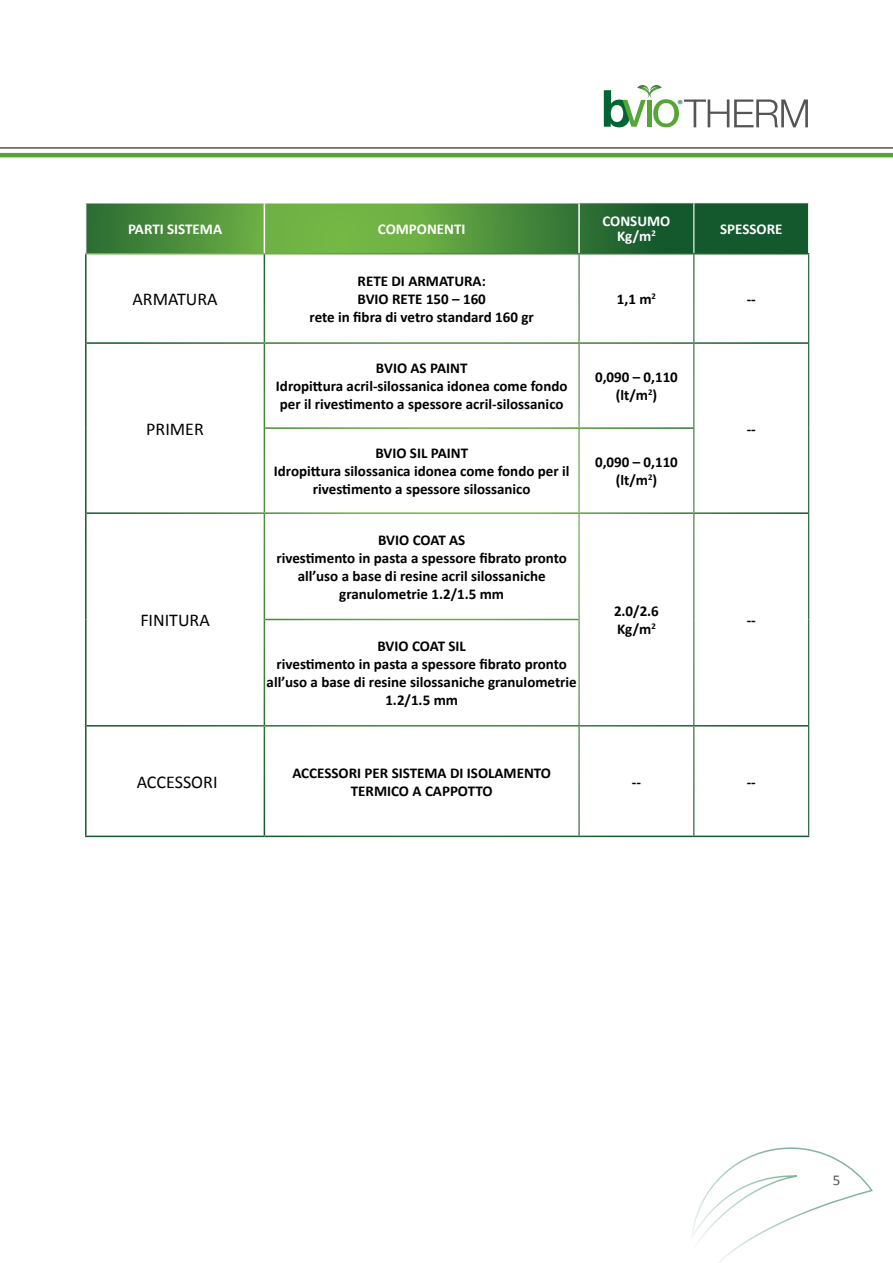
<style>
.page{position:relative;width:893px;height:1263px;background:#fff}
.page>*{position:absolute;margin:0;border:0;box-sizing:border-box;transform-origin:0 0}
.t1{font:18px "Calibri";color:#000}
.t2{font:700 15px/18px "Calibri";color:#000;text-align:center}
.t3{font:700 15px/15px "Calibri";color:#fff;text-align:center}
.t4{font:15px "Calibri";color:#545656}
.t5{font:13.2px "Myriad Pro";color:#006533}
</style>
<div class="page">
<svg style="left:692px;top:1147px;width:181px;height:116px"></svg>
<svg style="left:604px;top:85px;width:204px;height:42px"></svg>
<hr style="left:0;top:147px;width:893px;height:2px;background:#545656">
<hr style="left:0;top:153px;width:893px;height:4px;background:#56a637">
<svg style="left:86px;top:203px;width:722px;height:50px;background:#46883b"></svg>
<svg style="left:87px;top:254px;width:721px;height:582px"></svg>
<hr style="left:264px;top:203px;width:1px;height:50px;background:#fff">
<hr style="left:578px;top:203px;width:2px;height:50px;background:#fff">
<hr style="left:693px;top:203px;width:1px;height:50px;background:#fff">
<hr style="left:264px;top:254px;width:1px;height:88px;background:#fff">
<hr style="left:264px;top:344px;width:1px;height:84px;background:#fff">
<hr style="left:264px;top:428px;width:1px;height:84px;background:#fff">
<hr style="left:264px;top:514px;width:1px;height:105px;background:#fff">
<hr style="left:264px;top:619px;width:1px;height:106px;background:#fff">
<hr style="left:264px;top:726px;width:1px;height:110px;background:#fff">
<hr style="left:578px;top:254px;width:2px;height:88px;background:#fff">
<hr style="left:693px;top:254px;width:1px;height:88px;background:#fff">
<hr style="left:578px;top:344px;width:2px;height:83px;background:#fff">
<hr style="left:693px;top:344px;width:1px;height:84px;background:#fff">
<hr style="left:578px;top:429px;width:2px;height:83px;background:#fff">
<hr style="left:693px;top:428px;width:1px;height:84px;background:#fff">
<hr style="left:578px;top:514px;width:2px;height:105px;background:#fff">
<hr style="left:693px;top:514px;width:1px;height:105px;background:#fff">
<hr style="left:578px;top:619px;width:2px;height:106px;background:#fff">
<hr style="left:693px;top:619px;width:1px;height:106px;background:#fff">
<hr style="left:578px;top:726px;width:2px;height:110px;background:#fff">
<hr style="left:693px;top:726px;width:1px;height:110px;background:#fff">
<hr style="left:87px;top:342px;width:177px;height:2px;background:#fff">
<hr style="left:264px;top:342px;width:315px;height:2px;background:#fff">
<hr style="left:579px;top:342px;width:115px;height:2px;background:#fff">
<hr style="left:694px;top:342px;width:114px;height:2px;background:#fff">
<hr style="left:265px;top:427px;width:314px;height:2px;background:#fff">
<hr style="left:579px;top:427px;width:114px;height:2px;background:#fff">
<hr style="left:87px;top:512px;width:177px;height:2px;background:#fff">
<hr style="left:264px;top:512px;width:315px;height:2px;background:#fff">
<hr style="left:579px;top:512px;width:115px;height:2px;background:#fff">
<hr style="left:694px;top:512px;width:114px;height:2px;background:#fff">
<hr style="left:265px;top:619px;width:313px;height:1px;background:#fff">
<hr style="left:87px;top:725px;width:177px;height:1px;background:#fff">
<hr style="left:264px;top:725px;width:315px;height:1px;background:#fff">
<hr style="left:579px;top:725px;width:115px;height:1px;background:#fff">
<hr style="left:694px;top:725px;width:114px;height:1px;background:#fff">
<p class="t5" style="left:677px;top:97px;width:7px">®</p>
<p class="t3" style="left:128px;top:221px;width:96px">PARTI SISTEMA</p>
<p class="t3" style="left:378px;top:221px;width:89px">COMPONENTI</p>
<p class="t3" style="left:602px;top:213px;width:69px">CONSUMO<br>Kg/m<sup>2</sup></p>
<p class="t3" style="left:720px;top:221px;width:64px">SPESSORE</p>
<p class="t1" style="left:133px;top:288px;width:87px">ARMATURA</p>
<p class="t1" style="left:146px;top:418px;width:59px">PRIMER</p>
<p class="t1" style="left:140px;top:609px;width:71px">FINITURA</p>
<p class="t2" style="left:310px;top:272px;width:226px">RETE DI ARMATURA:<br>BVIO RETE 150 – 160<br>rete in fibra di vetro standard 160 gr</p>
<p class="t2" style="left:617px;top:290px;width:41px">1,1 m<sup>2</sup></p>
<p class="t2" style="left:747px;top:290px;width:11px">--</p>
<p class="t2" style="left:276px;top:359px;width:293px">BVIO AS PAINT<br>Idropittura acril-silossanica idonea come fondo per il rivestimento a spessore acril-silossanico</p>
<p class="t2" style="left:595px;top:368px;width:84px">0,090 – 0,110 (lt/m<sup>2</sup>)</p>
<p class="t2" style="left:274px;top:444px;width:297px">BVIO SIL PAINT<br>Idropittura silossanica idonea come fondo per il rivestimento a spessore silossanico</p>
<p class="t2" style="left:595px;top:453px;width:84px">0,090 – 0,110 (lt/m<sup>2</sup>)</p>
<p class="t2" style="left:276px;top:530px;width:292px">BVIO COAT AS<br>rivestimento in pasta a spessore fibrato pronto all’uso a base di resine acril silossaniche granulometrie 1.2/1.5 mm</p>
<p class="t2" style="left:267px;top:637px;width:312px">BVIO COAT SIL<br>rivestimento in pasta a spessore fibrato pronto all’uso a base di resine silossaniche granulometrie<br>1.2/1.5 mm</p>
<p class="t2" style="left:614px;top:602px;width:46px;text-align:left">2.0/2.6<br>Kg/m<sup>2</sup></p>
<p class="t2" style="left:747px;top:419px;width:11px">--</p>
<p class="t2" style="left:747px;top:611px;width:11px">--</p>
<p class="t1" style="left:137px;top:771px;width:82px">ACCESSORI</p>
<p class="t2" style="left:292px;top:763px;width:260px">ACCESSORI PER SISTEMA DI ISOLAMENTO<br>TERMICO A CAPPOTTO</p>
<p class="t2" style="left:632px;top:772px;width:11px">--</p>
<p class="t2" style="left:747px;top:772px;width:11px">--</p>
<p class="t4" style="left:833px;top:1171px;width:9px">5</p>
</div>
